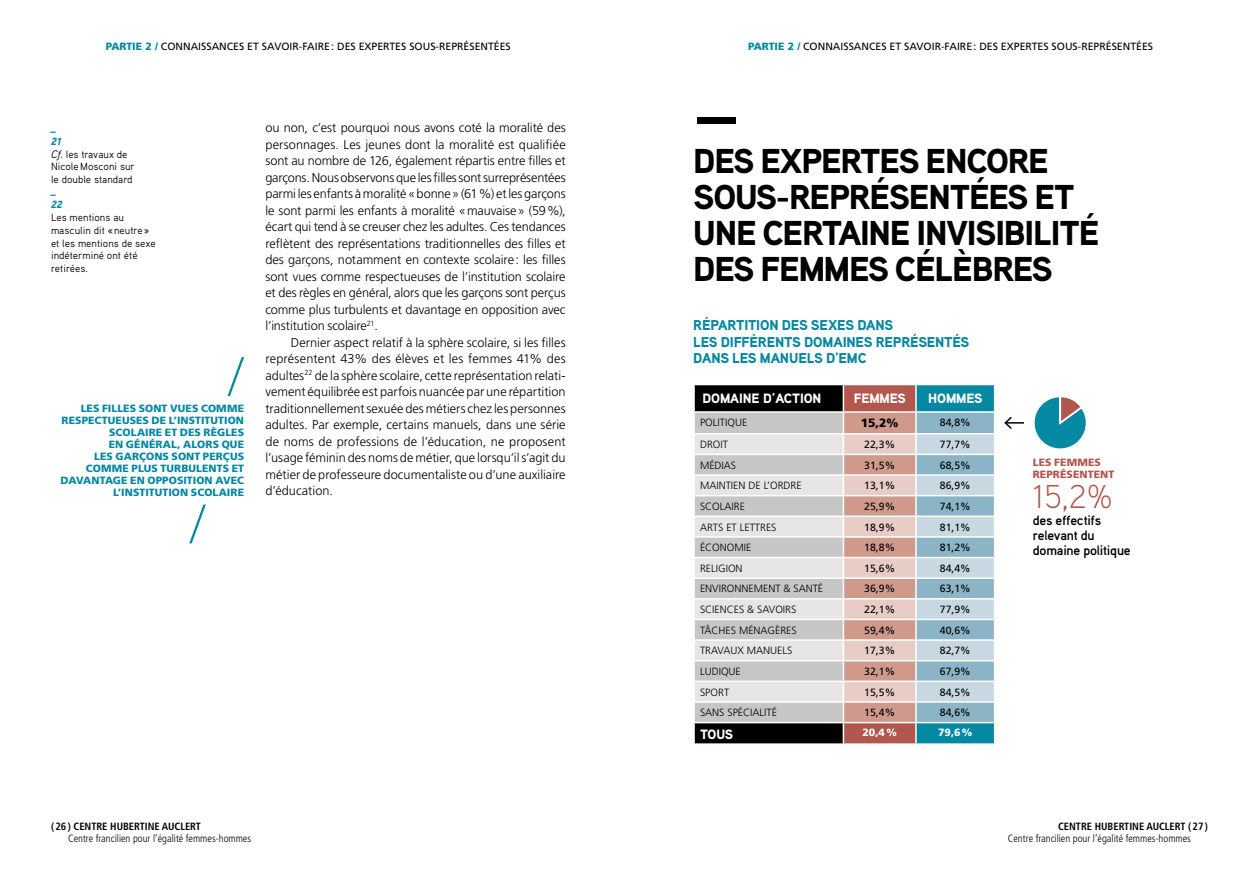
<style>
.page{position:relative;width:1259px;height:893px;background:#fff}
.page>*{position:absolute;margin:0;border:0;box-sizing:border-box;transform-origin:0 0}
.t1{font:900 60px "Aaux Pro OT";color:#000}
.t2{font:900 34.5px/36px "Aaux Pro OT";letter-spacing:-.035em;color:#000}
.t3{font:300 33px "Aaux Pro OT";color:#b1574d}
.t4{font:900 14.25px/16.5px "Aaux Pro OT";letter-spacing:-.015em;color:#0588a2}
.t5{font:700 13.5px/15px "Aaux Pro OT";letter-spacing:-.02em;color:#000}
.t6{font:900 13.5px "Aaux Pro OT";letter-spacing:-.01em;color:#fff}
.t7{font:300 12.75px/16.5px "Frutiger LT Std";letter-spacing:-.005em;color:#000;text-align:justify}
.t8{font:900 12px "Frutiger LT Std";color:#000}
.t9{font:10.5px "Frutiger LT Std";color:#000}
.t10{font:900 10.5px/12px "Frutiger LT Std";letter-spacing:.005em;color:#0588a2;text-align:right}
.t11{font:300 10.5px "Frutiger LT Std";color:#000}
.t12{font:10.5px/12.8px "Aaux Pro OT";color:#000}
.t13{font:300 condensed 10.5px "Frutiger LT Std";color:#000}
.t14{font:700 condensed 10.5px "Frutiger LT Std";color:#000}
.t15{font:900 10.5px/12px "Frutiger LT Std";letter-spacing:.01em;color:#b1574d}
.t16{font:900 10.5px "Frutiger LT Std";color:#fff}
.t17{font:italic 900 10.5px/14.1px "Aaux Pro OT";color:#0588a2}
.s1{font-weight:900;color:#0588a2}
.s2{font-style:italic;font-size:10.95px}
</style>
<div class="page">
<svg style="left:694px;top:385px;width:301px;height:358px;background:#bbbabb"></svg>
<hr style="left:916px;top:722px;width:79px;height:1px;background:#fff">
<svg style="left:1004px;top:397px;width:82px;height:52px"></svg>
<svg style="left:227px;top:357px;width:17px;height:39px"></svg>
<svg style="left:189px;top:504px;width:17px;height:39px"></svg>
<p class="t9" style="left:106px;top:41px;width:406px"><span class="s1">PARTIE 2 /</span> CONNAISSANCES ET SAVOIR-FAIRE: DES EXPERTES SOUS-REPRÉSENTÉES</p>
<p class="t9" style="left:748px;top:41px;width:406px"><span class="s1">PARTIE 2 /</span> CONNAISSANCES ET SAVOIR-FAIRE: DES EXPERTES SOUS-REPRÉSENTÉES</p>
<p class="t17" style="left:51px;top:120px;width:12px">_<br>21</p>
<p class="t12" style="left:51px;top:147px;width:85px"><span class="s2">Cf.</span> les travaux de<br>Nicole Mosconi sur le double standard</p>
<p class="t17" style="left:51px;top:183px;width:13px">_<br>22</p>
<p class="t12" style="left:51px;top:211px;width:106px">Les mentions au masculin dit «neutre» et les mentions de sexe indéterminé ont été retirées.</p>
<p class="t10" style="left:61px;top:403px;width:185px">LES FILLES SONT VUES COMME<br>RESPECTUEUSES DE L’INSTITUTION<br>SCOLAIRE ET DES RÈGLES<br>EN GÉNÉRAL, ALORS QUE<br>LES GARÇONS SONT PERÇUS<br>COMME PLUS TURBULENTS ET<br>DAVANTAGE EN OPPOSITION AVEC<br>L’INSTITUTION SCOLAIRE</p>
<p class="t7" style="left:265px;top:120px;width:302px">ou non, c’est pourquoi nous avons coté la moralité des personnages. Les jeunes dont la moralité est qualifiée sont au nombre de 126, également répartis entre filles et garçons. Nous observons que les filles sont surreprésentées parmi les enfants à moralité «bonne» (61%) et les garçons le sont parmi les enfants à moralité «mauvaise» (59%), écart qui tend à se creuser chez les adultes. Ces tendances reflètent des représentations traditionnelles des filles et des garçons, notamment en contexte scolaire: les filles sont vues comme respectueuses de l’institution scolaire et des règles en général, alors que les garçons sont perçus comme plus turbulents et davantage en opposition avec l’institution scolaire<sup>21</sup>.</p>
<p class="t7" style="left:265px;top:334px;width:302px;text-indent:26px">Dernier aspect relatif à la sphère scolaire, si les filles représentent 43% des élèves et les femmes 41% des adultes<sup>22</sup> de la sphère scolaire, cette représentation relati&shy;vement équilibrée est parfois nuancée par une répartition traditionnellement sexuée des métiers chez les personnes adultes. Par exemple, certains manuels, dans une série de noms de professions de l’éducation, ne proposent l’usage féminin des noms de métier, que lorsqu’il s’agit du métier de professeure documentaliste ou d’une auxiliaire d’éducation.</p>
<p class="t14" style="left:51px;top:820px;width:151px">(26) CENTRE HUBERTINE AUCLERT</p>
<p class="t13" style="left:68px;top:832px;width:185px">Centre francilien pour l’égalité femmes-hommes</p>
<h1 class="t1" style="left:693px;top:77px;width:47px">—</h1>
<h2 class="t2" style="left:693px;top:142px;width:408px">DES EXPERTES ENCORE<br>SOUS-REPRÉSENTÉES ET<br>UNE CERTAINE INVISIBILITÉ<br>DES FEMMES CÉLÈBRES</h2>
<p class="t4" style="left:693px;top:316px;width:278px">RÉPARTITION DES SEXES DANS<br>LES DIFFÉRENTS DOMAINES REPRÉSENTÉS<br>DANS LES MANUELS D’EMC</p>
<p class="t6" style="left:702px;top:390px;width:120px">DOMAINE D’ACTION</p>
<p class="t6" style="left:853px;top:390px;width:54px">FEMMES</p>
<p class="t6" style="left:928px;top:390px;width:56px">HOMMES</p>
<p class="t11" style="left:700px;top:417px;width:49px">POLITIQUE</p>
<p class="t8" style="left:861px;top:416px;width:39px">15,2%</p>
<p class="t9" style="left:940px;top:416px;width:32px">84,8%</p>
<p class="t11" style="left:700px;top:438px;width:30px">DROIT</p>
<p class="t9" style="left:864px;top:438px;width:32px">22,3%</p>
<p class="t9" style="left:940px;top:438px;width:32px">77,7%</p>
<p class="t11" style="left:700px;top:459px;width:38px">MÉDIAS</p>
<p class="t9" style="left:864px;top:459px;width:32px">31,5%</p>
<p class="t9" style="left:940px;top:459px;width:32px">68,5%</p>
<p class="t11" style="left:700px;top:480px;width:103px">MAINTIEN DE L’ORDRE</p>
<p class="t9" style="left:864px;top:479px;width:32px">13,1%</p>
<p class="t9" style="left:940px;top:479px;width:32px">86,9%</p>
<p class="t11" style="left:700px;top:500px;width:46px">SCOLAIRE</p>
<p class="t9" style="left:864px;top:500px;width:32px">25,9%</p>
<p class="t9" style="left:940px;top:500px;width:32px">74,1%</p>
<p class="t11" style="left:700px;top:521px;width:78px">ARTS ET LETTRES</p>
<p class="t9" style="left:864px;top:521px;width:32px">18,9%</p>
<p class="t9" style="left:940px;top:521px;width:32px">81,1%</p>
<p class="t11" style="left:700px;top:542px;width:53px">ÉCONOMIE</p>
<p class="t9" style="left:864px;top:541px;width:32px">18,8%</p>
<p class="t9" style="left:940px;top:541px;width:32px">81,2%</p>
<p class="t11" style="left:700px;top:562px;width:44px">RELIGION</p>
<p class="t9" style="left:864px;top:562px;width:32px">15,6%</p>
<p class="t9" style="left:940px;top:562px;width:32px">84,4%</p>
<p class="t11" style="left:700px;top:583px;width:125px">ENVIRONNEMENT &amp; SANTÉ</p>
<p class="t9" style="left:864px;top:583px;width:32px">36,9%</p>
<p class="t9" style="left:940px;top:583px;width:32px">63,1%</p>
<p class="t11" style="left:700px;top:603px;width:98px">SCIENCES &amp; SAVOIRS</p>
<p class="t9" style="left:864px;top:603px;width:32px">22,1%</p>
<p class="t9" style="left:940px;top:603px;width:32px">77,9%</p>
<p class="t11" style="left:700px;top:624px;width:98px">TÂCHES MÉNAGÈRES</p>
<p class="t9" style="left:864px;top:624px;width:32px">59,4%</p>
<p class="t9" style="left:940px;top:624px;width:32px">40,6%</p>
<p class="t11" style="left:700px;top:645px;width:94px">TRAVAUX MANUELS</p>
<p class="t9" style="left:864px;top:644px;width:32px">17,3%</p>
<p class="t9" style="left:940px;top:644px;width:32px">82,7%</p>
<p class="t11" style="left:700px;top:665px;width:42px">LUDIQUE</p>
<p class="t9" style="left:864px;top:665px;width:32px">32,1%</p>
<p class="t9" style="left:940px;top:665px;width:32px">67,9%</p>
<p class="t11" style="left:700px;top:686px;width:31px">SPORT</p>
<p class="t9" style="left:864px;top:686px;width:32px">15,5%</p>
<p class="t9" style="left:940px;top:686px;width:32px">84,5%</p>
<p class="t11" style="left:700px;top:707px;width:79px">SANS SPÉCIALITÉ</p>
<p class="t9" style="left:864px;top:706px;width:32px">15,4%</p>
<p class="t9" style="left:940px;top:706px;width:32px">84,6%</p>
<p class="t6" style="left:700px;top:725px;width:35px">TOUS</p>
<p class="t16" style="left:862px;top:726px;width:36px">20,4%</p>
<p class="t16" style="left:938px;top:726px;width:36px">79,6%</p>
<p class="t15" style="left:1032px;top:456px;width:83px">LES FEMMES<br>REPRÉSENTENT</p>
<h3 class="t3" style="left:1032px;top:475px;width:82px">15,2%</h3>
<p class="t5" style="left:1032px;top:512px;width:99px">des effectifs relevant du domaine politique</p>
<p class="t14" style="left:1058px;top:820px;width:151px">CENTRE HUBERTINE AUCLERT (27)</p>
<p class="t13" style="left:1008px;top:832px;width:185px">Centre francilien pour l’égalité femmes-hommes</p>
</div>
